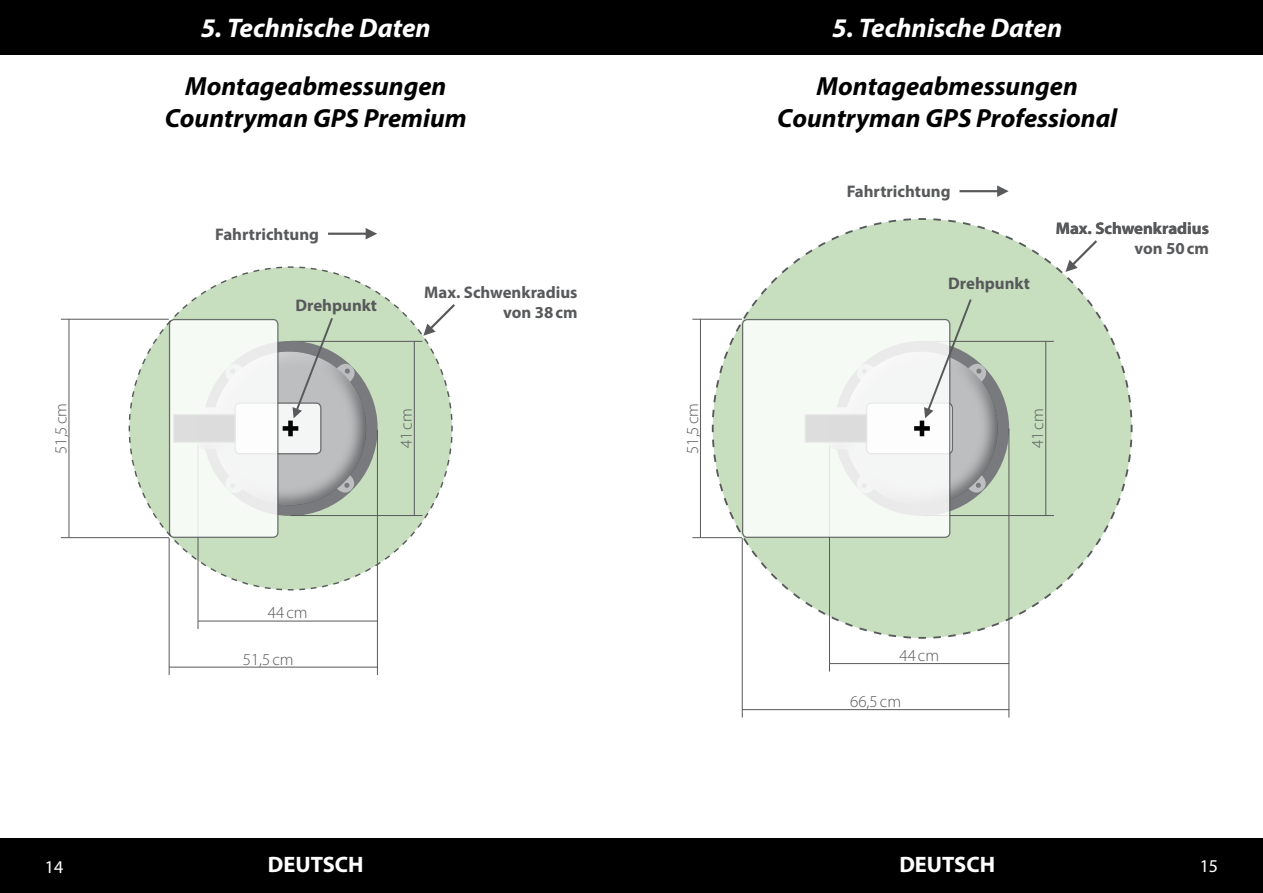
<style>
.page{position:relative;width:1263px;height:893px;background:#fff}
.page>*{position:absolute;margin:0;border:0;box-sizing:border-box;transform-origin:0 0}
.t1{font:italic 700 27px "Myriad Pro";color:#fff}
.t2{font:italic 700 26.25px/31.7px "Myriad Pro";color:#000;text-align:center}
.t3{font:700 22.35px "Myriad Pro";color:#fff}
.t4{font:18px "Myriad Pro";color:#fff}
.t5{font:700 16.8px/20.1px "Myriad Pro";color:#58595b;text-align:right}
.t6{font:300 16.8px "Myriad Pro";color:#58595b}
</style>
<div class="page">
<div style="left:0;top:839px;width:1263px;height:54px;background:#000"></div>
<div style="left:0;top:0;width:1263px;height:54px;background:#000"></div>
<hr style="left:377px;top:430px;width:1px;height:245px;background:#58595b">
<hr style="left:198px;top:621px;width:180px;height:1px;background:#58595b">
<hr style="left:169px;top:667px;width:209px;height:1px;background:#58595b">
<hr style="left:198px;top:428px;width:1px;height:201px;background:#58595b">
<hr style="left:169px;top:538px;width:1px;height:137px;background:#58595b">
<hr style="left:328px;top:233px;width:40px;height:2px;background:#58595b">
<svg style="left:366px;top:228px;width:11px;height:11px"></svg>
<hr style="left:61px;top:319px;width:108px;height:1px;background:#58595b">
<hr style="left:61px;top:537px;width:108px;height:1px;background:#58595b">
<hr style="left:69px;top:319px;width:1px;height:219px;background:#58595b">
<svg style="left:128px;top:266px;width:327px;height:325px"></svg>
<hr style="left:1009px;top:428px;width:1px;height:290px;background:#58595b">
<hr style="left:829px;top:663px;width:180px;height:1px;background:#58595b">
<hr style="left:742px;top:709px;width:267px;height:1px;background:#58595b">
<hr style="left:829px;top:426px;width:1px;height:245px;background:#58595b">
<hr style="left:742px;top:538px;width:1px;height:180px;background:#58595b">
<hr style="left:959px;top:190px;width:40px;height:2px;background:#58595b">
<svg style="left:997px;top:185px;width:12px;height:12px"></svg>
<hr style="left:692px;top:319px;width:50px;height:1px;background:#58595b">
<hr style="left:692px;top:537px;width:50px;height:1px;background:#58595b">
<hr style="left:700px;top:319px;width:1px;height:219px;background:#58595b">
<svg style="left:711px;top:218px;width:422px;height:422px"></svg>
<h1 class="t1" style="left:201px;top:10px;width:232px">5. Technische Daten</h1>
<h1 class="t1" style="left:832px;top:10px;width:232px">5. Technische Daten</h1>
<h2 class="t2" style="left:165px;top:70px;width:304px">Montageabmessungen<br>Countryman GPS Premium</h2>
<h2 class="t2" style="left:777px;top:70px;width:341px">Montageabmessungen<br>Countryman GPS Professional</h2>
<p class="t6" style="left:52px;top:454px;width:52px;rotate:-90deg">51,5 cm</p>
<p class="t5" style="left:215px;top:224px;width:105px">Fahrtrichtung</p>
<p class="t5" style="left:295px;top:294px;width:83px">Drehpunkt</p>
<p class="t5" style="left:424px;top:282px;width:155px">Max. Schwenkradius von 38cm</p>
<p class="t6" style="left:397px;top:448px;width:41px;rotate:-90deg">41 cm</p>
<p class="t6" style="left:268px;top:604px;width:41px">44 cm</p>
<p class="t6" style="left:243px;top:650px;width:52px">51,5 cm</p>
<p class="t6" style="left:683px;top:454px;width:52px;rotate:-90deg">51,5 cm</p>
<p class="t5" style="left:847px;top:181px;width:105px">Fahrtrichtung</p>
<p class="t5" style="left:948px;top:273px;width:83px">Drehpunkt</p>
<p class="t5" style="left:1056px;top:218px;width:155px">Max. Schwenkradius</p>
<p class="t5" style="left:1134px;top:238px;width:76px">von 50cm</p>
<p class="t6" style="left:1028px;top:448px;width:41px;rotate:-90deg">41 cm</p>
<p class="t6" style="left:899px;top:646px;width:41px">44 cm</p>
<p class="t6" style="left:850px;top:692px;width:52px">66,5 cm</p>
<p class="t4" style="left:45px;top:856px;width:20px">14</p>
<h3 class="t3" style="left:268px;top:850px;width:97px">DEUTSCH</h3>
<h3 class="t3" style="left:899px;top:850px;width:97px">DEUTSCH</h3>
<p class="t4" style="left:1200px;top:855px;width:20px">15</p>
</div>
